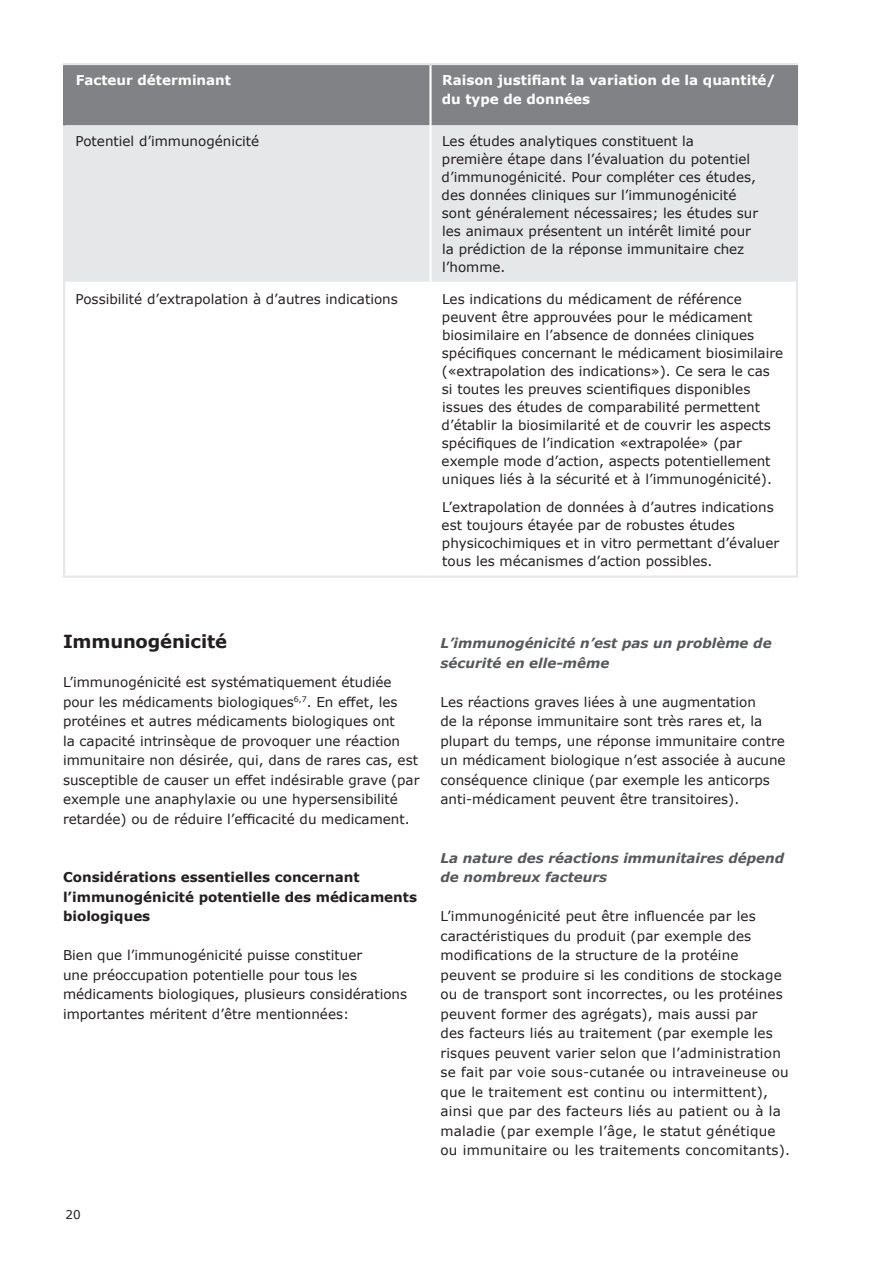
<style>
.page{position:relative;width:893px;height:1263px;background:#fff}
.page>*{position:absolute;margin:0;border:0;box-sizing:border-box;transform-origin:0 0}
.Section{font:700 18px "Verdana";letter-spacing:-.01em;color:#231f20}
.Body{font:13.5px/19.5px "Verdana";color:#231f20}
.Body_table{font:13.5px/18px "Verdana";color:#231f20}
.bold_italic{font:italic 700 13.5px/19.5px "Verdana";color:#57585a}
.Bold{font:700 13.5px/19.5px "Verdana";color:#231f20}
.table_white_bold{font:700 13.5px/19.5px "Verdana";color:#fff}
.t1{font:12px "Verdana";color:#231f20}
</style>
<div class="page">
<div style="left:65px;top:65px;width:731px;height:60px;background:#808285"></div>
<div style="left:65px;top:125px;width:731px;height:157px;background:#e6e7e9"></div>
<hr style="left:429px;top:65px;width:3px;height:60px;background:#fff">
<hr style="left:429px;top:125px;width:3px;height:157px;background:#fff">
<hr style="left:63px;top:125px;width:2px;height:158px;background:#e6e7e9">
<hr style="left:796px;top:125px;width:2px;height:158px;background:#e6e7e9">
<hr style="left:63px;top:283px;width:2px;height:292px;background:#e6e7e9">
<hr style="left:796px;top:283px;width:2px;height:292px;background:#e6e7e9">
<hr style="left:63px;top:575px;width:367px;height:3px;background:#e6e7e9">
<hr style="left:430px;top:575px;width:368px;height:3px;background:#e6e7e9">
<hr style="left:63px;top:65px;width:2px;height:60px;background:#808285">
<hr style="left:796px;top:65px;width:2px;height:60px;background:#808285">
<hr style="left:63px;top:63px;width:367px;height:2px;background:#e6e7e9">
<hr style="left:430px;top:63px;width:368px;height:2px;background:#e6e7e9">
<p class="table_white_bold" style="left:76px;top:70px;width:157px">Facteur déterminant</p>
<p class="table_white_bold" style="left:442px;top:70px;width:336px">Raison justifiant la variation de la quantité/ du type de données</p>
<p class="Body_table" style="left:76px;top:132px;width:185px">Potentiel d’immunogénicité</p>
<p class="Body_table" style="left:442px;top:132px;width:318px">Les études analytiques constituent la<br>première étape dans l’évaluation du potentiel d’immunogénicité. Pour compléter ces études, des données cliniques sur l’immunogénicité sont généralement nécessaires; les études sur les animaux présentent un intérêt limité pour la prédiction de la réponse immunitaire chez l’homme.</p>
<p class="Body_table" style="left:76px;top:289px;width:324px">Possibilité d’extrapolation à d’autres indications</p>
<p class="Body_table" style="left:442px;top:289px;width:343px">Les indications du médicament de référence peuvent être approuvées pour le médicament biosimilaire en l’absence de données cliniques spécifiques concernant le médicament biosimilaire («extrapolation des indications»). Ce sera le cas si toutes les preuves scientifiques disponibles issues des études de comparabilité permettent d’établir la biosimilarité et de couvrir les aspects spécifiques de l’indication «extrapolée» (par exemple mode d’action, aspects potentiellement uniques liés à la sécurité et à l’immunogénicité).</p>
<p class="Body_table" style="left:442px;top:498px;width:339px">L’extrapolation de données à d’autres indications est toujours étayée par de robustes études physicochimiques et in vitro permettant d’évaluer tous les mécanismes d’action possibles.</p>
<p class="Section" style="left:63px;top:629px;width:165px">Immunogénicité</p>
<p class="Body" style="left:63px;top:672px;width:358px">L’immunogénicité est systématiquement étudiée pour les médicaments biologiques<sup>6,7</sup>. En effet, les protéines et autres médicaments biologiques ont<br>la capacité intrinsèque de provoquer une réaction immunitaire non désirée, qui, dans de rares cas, est susceptible de causer un effet indésirable grave (par exemple une anaphylaxie ou une hypersensibilité retardée) ou de réduire l’efficacité du medicament.</p>
<p class="Bold" style="left:63px;top:867px;width:355px">Considérations essentielles concernant l’immunogénicité potentielle des médicaments biologiques</p>
<p class="Body" style="left:63px;top:945px;width:346px">Bien que l’immunogénicité puisse constituer<br>une préoccupation potentielle pour tous les médicaments biologiques, plusieurs considérations importantes méritent d’être mentionnées:</p>
<p class="t1" style="left:65px;top:1206px;width:17px">20</p>
<p class="bold_italic" style="left:440px;top:633px;width:333px">L’immunogénicité n’est pas un problème de sécurité en elle-même</p>
<p class="Body" style="left:440px;top:692px;width:347px">Les réactions graves liées à une augmentation<br>de la réponse immunitaire sont très rares et, la plupart du temps, une réponse immunitaire contre un médicament biologique n’est associée à aucune conséquence clinique (par exemple les anticorps anti-médicament peuvent être transitoires).</p>
<p class="bold_italic" style="left:440px;top:848px;width:345px">La nature des réactions immunitaires dépend de nombreux facteurs</p>
<p class="Body" style="left:440px;top:906px;width:351px">L’immunogénicité peut être influencée par les caractéristiques du produit (par exemple des modifications de la structure de la protéine peuvent se produire si les conditions de stockage ou de transport sont incorrectes, ou les protéines peuvent former des agrégats), mais aussi par<br>des facteurs liés au traitement (par exemple les risques peuvent varier selon que l’administration se fait par voie sous-cutanée ou intraveineuse ou que le traitement est continu ou intermittent), ainsi que par des facteurs liés au patient ou à la maladie (par exemple l’âge, le statut génétique ou immunitaire ou les traitements concomitants).</p>
</div>
